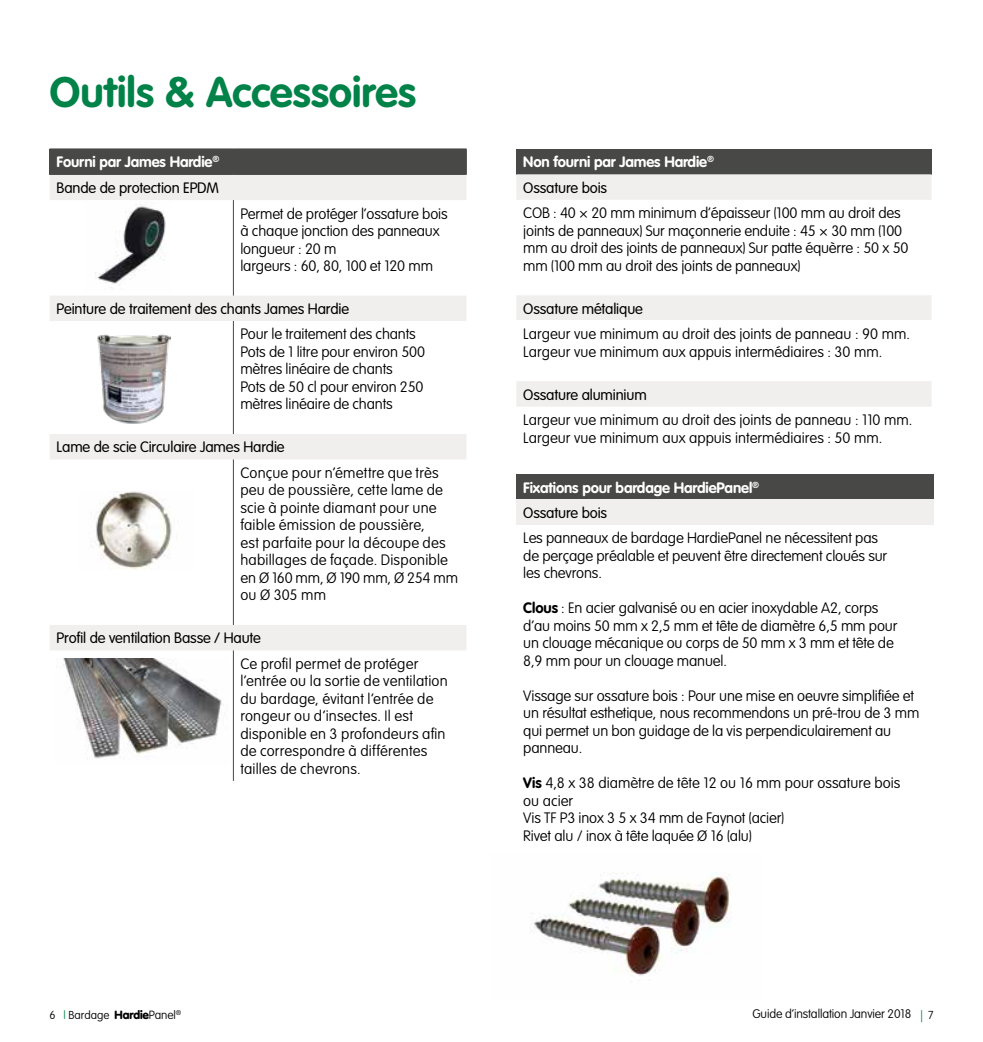
<style>
.page{position:relative;width:983px;height:1042px;background:#fff}
.page>*{position:absolute;margin:0;border:0;box-sizing:border-box;transform-origin:0 0}
.t1{font:700 42px "VAG Rounded Std";color:#008248}
.t2{font:100 14.88px/17.5px "VAG Rounded Std";letter-spacing:-.01em;color:#000}
.t3{font:100 14.88px/17.5px "VAG Rounded Std";letter-spacing:.015em;color:#000}
.t4{font:300 14.88px/25.7px "VAG Rounded Std";letter-spacing:-.01em;color:#000}
.t5{font:700 14.88px/25.4px "VAG Rounded Std";letter-spacing:-.01em;color:#fff}
.t6{font:100 12.25px "VAG Rounded Std";letter-spacing:-.01em;color:#000}
.t7{font:100 11.38px "VAG Rounded Std";color:#000}
.t8{font:100 6.83px "VAG Rounded Std";color:#000}
.s1{font-weight:700;color:#fff}
.s2{font-weight:300;color:#000}
.s3{font-weight:700}
.s4{color:#008248}
.s5{font-weight:900;font-size:11.72px}
.s6{font-size:11.72px}
.s7{font-size:11.38px;color:#008248}
.s8{font-size:11.38px}
</style>
<div class="page">
<img style="left:63px;top:658px;width:159px;height:101px">
<div style="left:50px;top:149px;width:416px;height:25px;background:#484847"></div>
<svg style="left:50px;top:175px;width:416px;height:475px"></svg>
<svg style="left:466px;top:149px;width:1px;height:25px"></svg>
<hr style="left:50px;top:174px;width:183px;height:1px;background:#484847">
<hr style="left:233px;top:174px;width:233px;height:1px;background:#484847">
<hr style="left:233px;top:200px;width:1px;height:95px;background:#484847">
<hr style="left:233px;top:321px;width:1px;height:113px;background:#484847">
<hr style="left:233px;top:459px;width:1px;height:166px;background:#484847">
<hr style="left:233px;top:650px;width:1px;height:131px;background:#484847">
<div style="left:516px;top:149px;width:415px;height:25px;background:#484847"></div>
<svg style="left:516px;top:174px;width:415px;height:233px"></svg>
<div style="left:516px;top:321px;width:415px;height:60px;background:#fff"></div>
<div style="left:516px;top:474px;width:417px;height:25px;background:#484847"></div>
<div style="left:516px;top:499px;width:417px;height:26px;background:#f0efed"></div>
<img style="left:85px;top:202px;width:85px;height:90px">
<img style="left:80px;top:491px;width:114px;height:79px">
<img style="left:97px;top:329px;width:73px;height:96px">
<img style="left:531px;top:872px;width:199px;height:104px">
<h1 class="t1" style="left:50px;top:67px;width:368px">Outils &amp; Accessoires</h1>
<p class="t4" style="left:57px;top:150px;width:164px"><span class="s1">Fourni par James Hardie</span><sup>®<br></sup>Bande de protection EPDM</p>
<p class="t2" style="left:240px;top:205px;width:209px">Permet de protéger l‘ossature bois à chaque jonction des panneaux longueur : 20 m<br>largeurs : 60, 80, 100 et 120 mm</p>
<p class="t4" style="left:57px;top:296px;width:294px">Peinture de traitement des chants James Hardie</p>
<p class="t2" style="left:240px;top:326px;width:186px">Pour le traitement des chants<br>Pots de 1 litre pour environ 500 mètres linéaire de chants<br>Pots de 50 cl pour environ 250 mètres linéaire de chants</p>
<p class="t4" style="left:57px;top:435px;width:229px">Lame de scie Circulaire James Hardie</p>
<p class="t3" style="left:240px;top:464px;width:219px">Conçue pour n‘émettre que très peu de poussière, cette lame de scie à pointe diamant pour une faible émission de poussière,<br>est parfaite pour la découpe des habillages de façade. Disponible en Ø 160 mm, Ø 190 mm, Ø 254 mm ou Ø 305 mm</p>
<p class="t4" style="left:57px;top:626px;width:206px">Profil de ventilation Basse / Haute</p>
<p class="t3" style="left:240px;top:655px;width:209px">Ce profil permet de protéger l’entrée ou la sortie de ventilation du bardage, évitant l’entrée de rongeur ou d‘insectes. Il est disponible en 3 profondeurs afin de correspondre à différentes tailles de chevrons.</p>
<p class="t5" style="left:523px;top:150px;width:192px">Non fourni par James Hardie<sup>®<br></sup><span class="s2">Ossature bois</span></p>
<p class="t2" style="left:523px;top:205px;width:386px">COB : 40 × 20 mm minimum d‘épaisseur (100 mm au droit des joints de panneaux) Sur maçonnerie enduite : 45 × 30 mm (100 mm au droit des joints de panneaux) Sur patte équèrre : 50 x 50 mm (100 mm au droit des joints de panneaux)</p>
<p class="t4" style="left:523px;top:296px;width:121px">Ossature métalique</p>
<p class="t2" style="left:523px;top:326px;width:386px">Largeur vue minimum au droit des joints de panneau : 90 mm.<br>Largeur vue minimum aux appuis intermédiaires : 30 mm.</p>
<p class="t4" style="left:523px;top:382px;width:125px">Ossature aluminium</p>
<p class="t2" style="left:523px;top:412px;width:388px">Largeur vue minimum au droit des joints de panneau : 110 mm.<br>Largeur vue minimum aux appuis intermédiaires : 50 mm.</p>
<p class="t5" style="left:523px;top:475px;width:237px">Fixations pour bardage HardiePanel<sup>®<br></sup><span class="s2">Ossature bois</span></p>
<p class="t2" style="left:523px;top:530px;width:365px">Les panneaux de bardage HardiePanel ne nécessitent pas de perçage préalable et peuvent être directement cloués sur les chevrons.</p>
<p class="t2" style="left:523px;top:600px;width:375px"><span class="s3">Clous</span> : En acier galvanisé ou en acier inoxydable A2, corps d’au moins 50 mm x 2,5 mm et tête de diamètre 6,5 mm pour un clouage mécanique ou corps de 50 mm x 3 mm et tête de 8,9 mm pour un clouage manuel.</p>
<p class="t2" style="left:523px;top:687px;width:397px">Vissage sur ossature bois : Pour une mise en oeuvre simplifiée et un résultat esthetique, nous recommendons un pré-trou de 3 mm qui permet un bon guidage de la vis perpendiculairement au panneau.</p>
<p class="t2" style="left:523px;top:775px;width:378px"><span class="s3">Vis</span> 4,8 x 38 diamètre de tête 12 ou 16 mm pour ossature bois ou acier<br>Vis TF P3 inox 3 5 x 34 mm de Faynot (acier)<br>Rivet alu / inox à tête laquée Ø 16 (alu)</p>
<p class="t7" style="left:50px;top:1008px;width:128px">6 <span class="s4">l</span> Bardage <span class="s5">Hardie</span><span class="s6">Panel</span></p>
<p class="t6" style="left:752px;top:1007px;width:183px">Guide d‘installation Janvier 2018 <span class="s7">|</span> <span class="s8">7</span></p>
<p class="t8" style="left:176px;top:1008px;width:7px">®</p>
</div>
